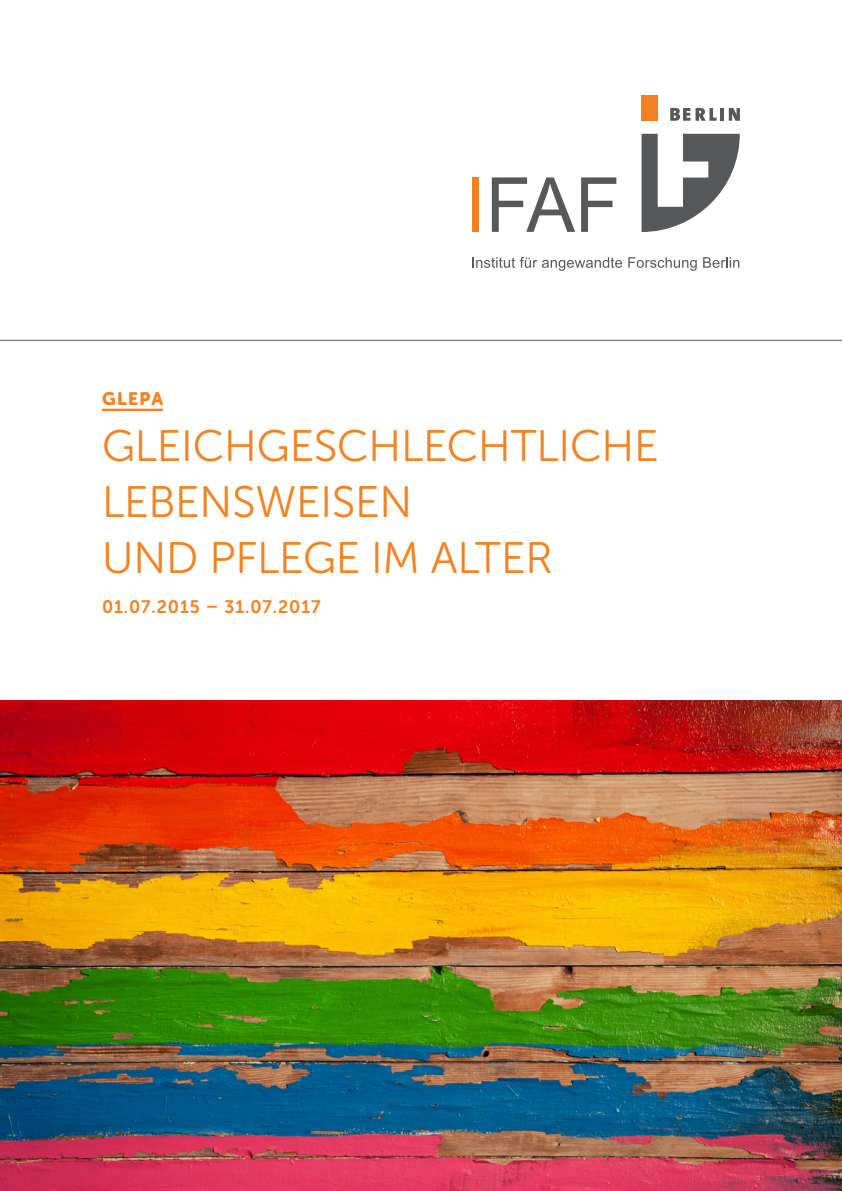
<style>
.page{position:relative;width:842px;height:1191px;background:#fff}
.page>*{position:absolute;margin:0;border:0;box-sizing:border-box;transform-origin:0 0}
.t1{font:44px/56px "Museo Sans Rounded 300";color:#f58220}
.t2{font:18px "Museo Sans Rounded 700";letter-spacing:.05em;color:#f58220}
.t3{font:18px "Museo Sans Rounded 900";letter-spacing:.075em;color:#f58220}
</style>
<div class="page">
<hr style="left:102px;top:409px;width:61px;height:2px;background:#f58220">
<hr style="left:0;top:340px;width:842px;height:1px;background:#57585a">
<svg style="left:641px;top:134px;width:99px;height:98px"></svg>
<div style="left:642px;top:95px;width:16px;height:26px;background:#f58220"></div>
<svg style="left:670px;top:108px;width:46px;height:13px"></svg>
<hr style="left:720px;top:108px;width:4px;height:13px;background:#57585a">
<svg style="left:729px;top:108px;width:11px;height:13px"></svg>
<div style="left:472px;top:177px;width:7px;height:55px;background:#f58220"></div>
<svg style="left:492px;top:177px;width:83px;height:55px"></svg>
<svg style="left:581px;top:177px;width:35px;height:55px"></svg>
<svg style="left:472px;top:257px;width:150px;height:14px"></svg>
<svg style="left:628px;top:257px;width:69px;height:14px"></svg>
<svg style="left:703px;top:257px;width:36px;height:11px"></svg>
<img style="left:0;top:700px;width:842px;height:491px">
<p class="t3" style="left:102px;top:388px;width:63px">GLEPA</p>
<p class="t1" style="left:102px;top:418px;width:558px">GLEICHGESCHLECHTLICHE<br>LEBENSWEISEN<br>UND PFLEGE IM ALTER</p>
<p class="t2" style="left:102px;top:596px;width:220px">01.07.2015 – 31.07.2017</p>
</div>
